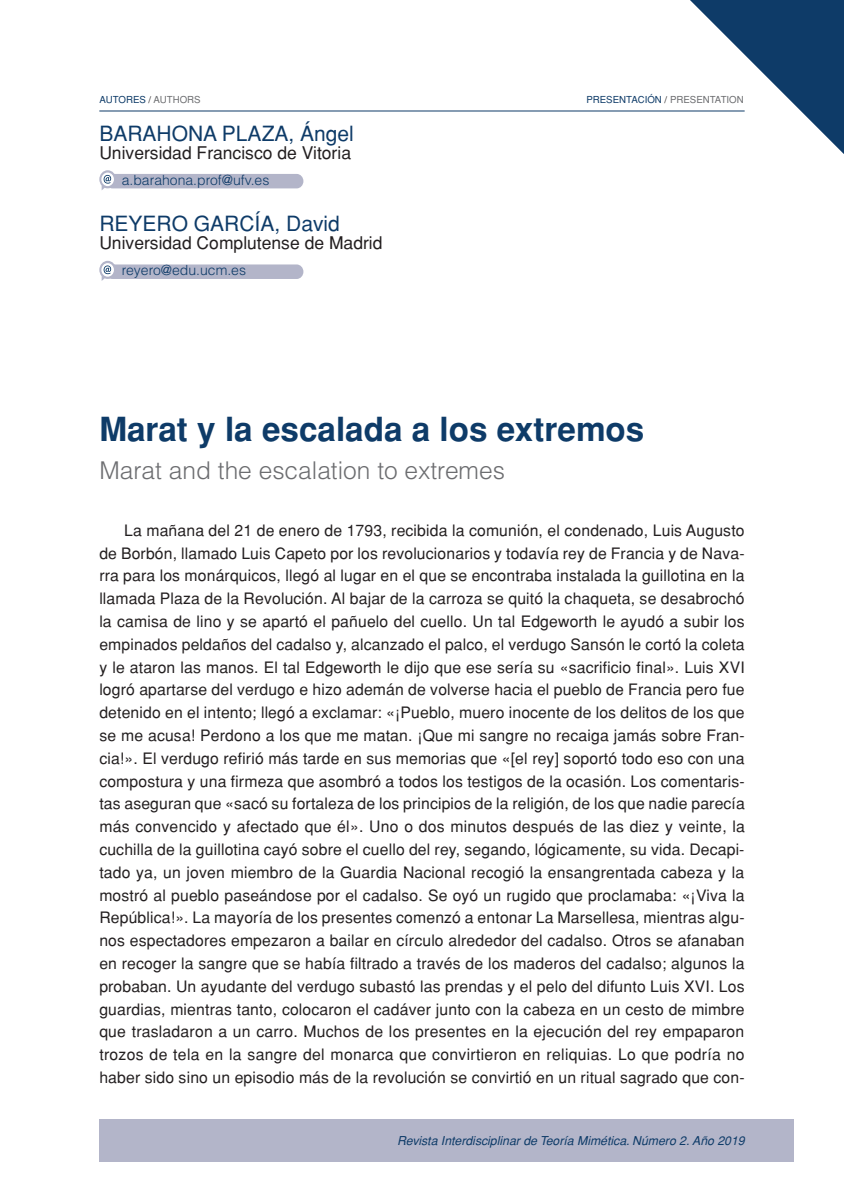
<style>
.page{position:relative;width:844px;height:1191px;background:#fff}
.page>*{position:absolute;margin:0;border:0;box-sizing:border-box;transform-origin:0 0}
.t1{font:700 33.25px "Helvetica";color:#0e3b68}
.t2{font:300 24.5px "Helvetica";color:#6c6d70}
.t3{font:21px "Helvetica";color:#0e3b68}
.t4{font:17.5px "Helvetica";color:#231f20}
.t5{font:15.75px/22.8px "Helvetica";letter-spacing:.01em;color:#231f20;text-align:justify}
.t6{font:300 14px "Helvetica";color:#0e3b68}
.t7{font:italic 12.25px "Helvetica";color:#0e3b68}
.t8{font:9.62px "Helvetica";color:#0e3b68}
.s1{color:#231f20}
.s2{color:#6c6d70}
</style>
<div class="page">
<div style="left:106px;top:174px;width:197px;height:14px;background:#b3b5c9;border-radius:7px"></div>
<svg style="left:99px;top:170px;width:17px;height:20px"></svg>
<div style="left:106px;top:264px;width:197px;height:15px;background:#b3b5c9;border-radius:7px"></div>
<svg style="left:99px;top:261px;width:17px;height:20px"></svg>
<div style="left:99px;top:1119px;width:695px;height:42px;background:#b3b5c9"></div>
<hr style="left:99px;top:111px;width:645px;height:1px;background:#0e3b68">
<svg style="left:690px;top:0;width:154px;height:154px"></svg>
<p class="t8" style="left:99px;top:94px;width:103px">AUTORES <span class="s1">/</span> <span class="s2">AUTHORS</span></p>
<p class="t8" style="left:586px;top:94px;width:159px">PRESENTACIÓN <span class="s1">/</span> <span class="s2">PRESENTATION</span></p>
<h3 class="t3" style="left:99px;top:121px;width:256px">BARAHONA PLAZA, Ángel</h3>
<p class="t4" style="left:99px;top:143px;width:253px">Universidad Francisco de Vitoria</p>
<p class="t6" style="left:122px;top:171px;width:149px">a.barahona.prof@ufv.es</p>
<h3 class="t3" style="left:99px;top:211px;width:242px">REYERO GARCÍA, David</h3>
<p class="t4" style="left:99px;top:233px;width:285px">Universidad Complutense de Madrid</p>
<p class="t6" style="left:122px;top:261px;width:126px">reyero@edu.ucm.es</p>
<h1 class="t1" style="left:99px;top:410px;width:546px">Marat y la escalada a los extremos</h1>
<h2 class="t2" style="left:99px;top:455px;width:407px">Marat and the escalation to extremes</h2>
<p class="t5" style="left:99px;top:519px;width:647px;text-indent:25px">La mañana del 21 de enero de 1793, recibida la comunión, el condenado, Luis Augusto de Borbón, llamado Luis Capeto por los revolucionarios y todavía rey de Francia y de Nava&shy;rra para los monárquicos, llegó al lugar en el que se encontraba instalada la guillotina en la llamada Plaza de la Revolución. Al bajar de la carroza se quitó la chaqueta, se desabrochó la camisa de lino y se apartó el pañuelo del cuello. Un tal Edgeworth le ayudó a subir los empinados peldaños del cadalso y, alcanzado el palco, el verdugo Sansón le cortó la coleta y le ataron las manos. El tal Edgeworth le dijo que ese sería su «sacrificio final». Luis XVI logró apartarse del verdugo e hizo ademán de volverse hacia el pueblo de Francia pero fue detenido en el intento; llegó a exclamar: «¡Pueblo, muero inocente de los delitos de los que se me acusa! Perdono a los que me matan. ¡Que mi sangre no recaiga jamás sobre Fran&shy;cia!». El verdugo refirió más tarde en sus memorias que «[el rey] soportó todo eso con una compostura y una firmeza que asombró a todos los testigos de la ocasión. Los comentaris&shy;tas aseguran que «sacó su fortaleza de los principios de la religión, de los que nadie parecía más convencido y afectado que él». Uno o dos minutos después de las diez y veinte, la cuchilla de la guillotina cayó sobre el cuello del rey, segando, lógicamente, su vida. Decapi&shy;tado ya, un joven miembro de la Guardia Nacional recogió la ensangrentada cabeza y la mostró al pueblo paseándose por el cadalso. Se oyó un rugido que proclamaba: «¡Viva la República!». La mayoría de los presentes comenzó a entonar La Marsellesa, mientras algu&shy;nos espectadores empezaron a bailar en círculo alrededor del cadalso. Otros se afanaban en recoger la sangre que se había filtrado a través de los maderos del cadalso; algunos la probaban. Un ayudante del verdugo subastó las prendas y el pelo del difunto Luis XVI. Los guardias, mientras tanto, colocaron el cadáver junto con la cabeza en un cesto de mimbre que trasladaron a un carro. Muchos de los presentes en la ejecución del rey empaparon trozos de tela en la sangre del monarca que convirtieron en reliquias. Lo que podría no haber sido sino un episodio más de la revolución se convirtió en un ritual sagrado que con-</p>
<p class="t7" style="left:397px;top:1133px;width:349px">Revista Interdisciplinar de Teoría Mimética. Número 2. Año 2019</p>
</div>
